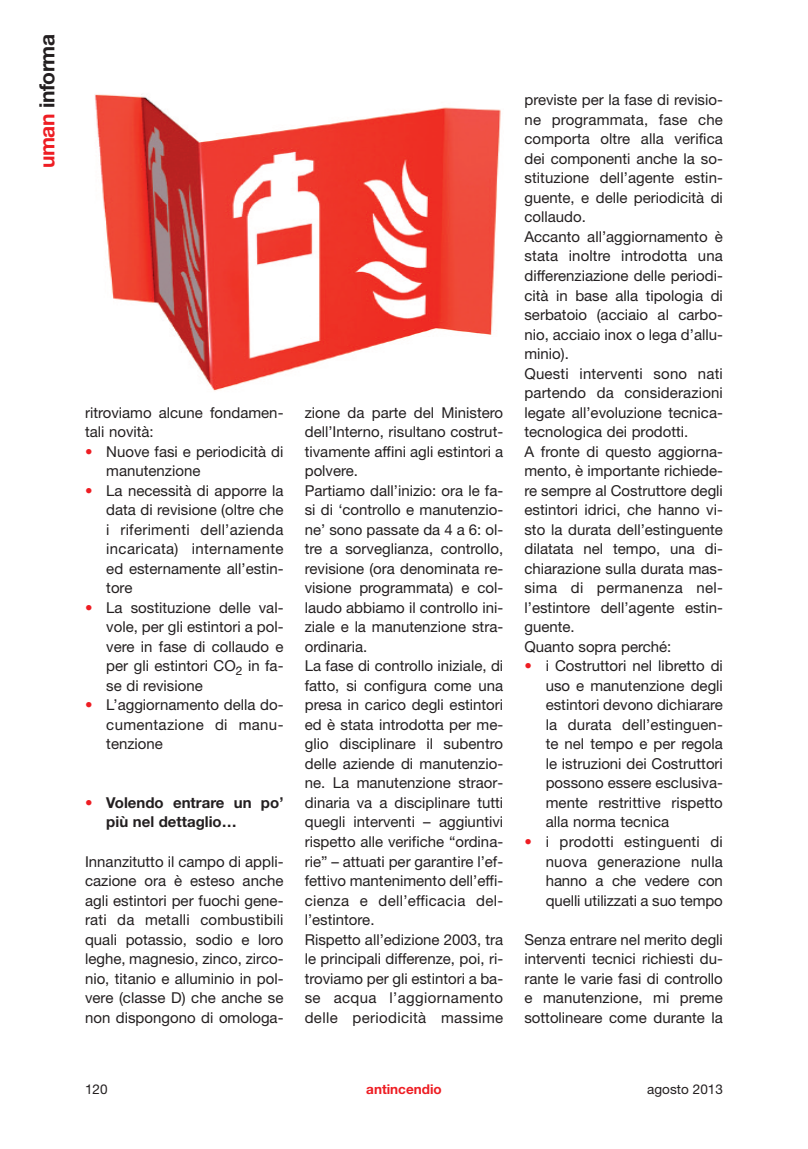
<style>
.page{position:relative;width:808px;height:1149px;background:#fff}
.page>*{position:absolute;margin:0;border:0;box-sizing:border-box;transform-origin:0 0}
.t1{font:700 21px "Helvetica Neue";letter-spacing:-.02em;color:#231f20}
.t2{font:15px/19.5px "Helvetica Neue";color:#231f20;text-align:justify}
.t3{font:700 15px/19.5px "Helvetica Neue";color:#231f20}
.t4{font:13.5px "Helvetica Neue";color:#231f20}
.t5{font:700 13.5px "Helvetica Neue";color:#ee1d23}
.s1{color:#ee1d23}
.s2{font-weight:400;color:#ee1d23}
</style>
<div class="page">
<img style="left:94px;top:94px;width:407px;height:297px">
<h1 class="t1" style="left:34px;top:168px;width:136px;rotate:-90deg"><span class="s1">uman</span> informa</h1>
<p class="t2" style="left:85px;top:402px;width:200px">ritroviamo alcune fondamen&shy;tali novità:</p>
<p class="t2" style="left:106px;top:441px;width:179px;text-indent:-21px"><span class="s1">•</span> Nuove fasi e periodicità di manutenzione</p>
<p class="t2" style="left:106px;top:480px;width:179px;text-indent:-21px"><span class="s1">•</span> La necessità di apporre la data di revisione (oltre che i riferimenti dell’azienda incaricata) internamente ed esternamente all’estin&shy;tore</p>
<p class="t2" style="left:106px;top:597px;width:179px;text-indent:-21px"><span class="s1">•</span> La sostituzione delle val&shy;vole, per gli estintori a pol&shy;vere in fase di collaudo e per gli estintori CO<sub>2</sub> in fa&shy;se di revisione</p>
<p class="t2" style="left:106px;top:694px;width:179px;text-indent:-21px"><span class="s1">•</span> L’aggiornamento della do&shy;cumentazione di manu&shy;tenzione</p>
<p class="t3" style="left:106px;top:792px;width:179px;text-indent:-21px"><span class="s2">•</span> Volendo entrare un po’ più nel dettaglio…</p>
<p class="t2" style="left:85px;top:850px;width:200px">Innanzitutto il campo di appli&shy;cazione ora è esteso anche agli estintori per fuochi gene&shy;rati da metalli combustibili quali potassio, sodio e loro leghe, magnesio, zinco, zirco&shy;nio, titanio e alluminio in pol&shy;vere (classe D) che anche se non dispongono di omologa-</p>
<p class="t2" style="left:305px;top:402px;width:200px;text-align:left">zione da parte del Ministero dell’Interno, risultano costrut&shy;tivamente affini agli estintori a polvere.<br>Partiamo dall’inizio: ora le fa&shy;si di ‘controllo e manutenzio&shy;ne’ sono passate da 4 a 6: ol&shy;tre a sorveglianza, controllo, revisione (ora denominata re&shy;visione programmata) e col&shy;laudo abbiamo il controllo ini&shy;ziale e la manutenzione stra&shy;ordinaria.<br>La fase di controllo iniziale, di fatto, si configura come una presa in carico degli estintori ed è stata introdotta per me&shy;glio disciplinare il subentro delle aziende di manutenzio&shy;ne. La manutenzione straor&shy;dinaria va a disciplinare tutti quegli interventi – aggiuntivi rispetto alle verifiche “ordina&shy;rie” – attuati per garantire l’ef&shy;fettivo mantenimento dell’effi&shy;cienza e dell’efficacia del&shy;l’estintore.<br>Rispetto all’edizione 2003, tra le principali differenze, poi, ri&shy;troviamo per gli estintori a ba&shy;se acqua l’aggiornamento delle periodicità massime</p>
<p class="t2" style="left:524px;top:90px;width:200px;text-align:left">previste per la fase di revisio&shy;ne programmata, fase che comporta oltre alla verifica dei componenti anche la so&shy;stituzione dell’agente estin&shy;guente, e delle periodicità di collaudo.<br>Accanto all’aggiornamento è stata inoltre introdotta una differenziazione delle periodi&shy;cità in base alla tipologia di serbatoio (acciaio al carbo&shy;nio, acciaio inox o lega d’allu&shy;minio).<br>Questi interventi sono nati partendo da considerazioni legate all’evoluzione tecnica&shy;tecnologica dei prodotti.<br>A fronte di questo aggiorna&shy;mento, è importante richiede&shy;re sempre al Costruttore degli estintori idrici, che hanno vi&shy;sto la durata dell’estinguente dilatata nel tempo, una di&shy;chiarazione sulla durata mas&shy;sima di permanenza nel&shy;l’estintore dell’agente estin&shy;guente.<br>Quanto sopra perché:</p>
<p class="t2" style="left:546px;top:655px;width:179px;text-indent:-21px"><span class="s1">•</span> i Costruttori nel libretto di uso e manutenzione degli estintori devono dichiarare la durata dell’estinguen&shy;te nel tempo e per regola le istruzioni dei Costruttori possono essere esclusiva&shy;mente restrittive rispetto alla norma tecnica</p>
<p class="t2" style="left:546px;top:831px;width:179px;text-indent:-21px"><span class="s1">•</span> i prodotti estinguenti di nuova generazione nulla hanno a che vedere con quelli utilizzati a suo tempo</p>
<p class="t2" style="left:524px;top:928px;width:200px">Senza entrare nel merito degli interventi tecnici richiesti du&shy;rante le varie fasi di controllo e manutenzione, mi preme sottolineare come durante la</p>
<p class="t4" style="left:85px;top:1080px;width:24px">120</p>
<p class="t5" style="left:366px;top:1080px;width:77px">antincendio</p>
<p class="t4" style="left:647px;top:1080px;width:77px">agosto 2013</p>
</div>
